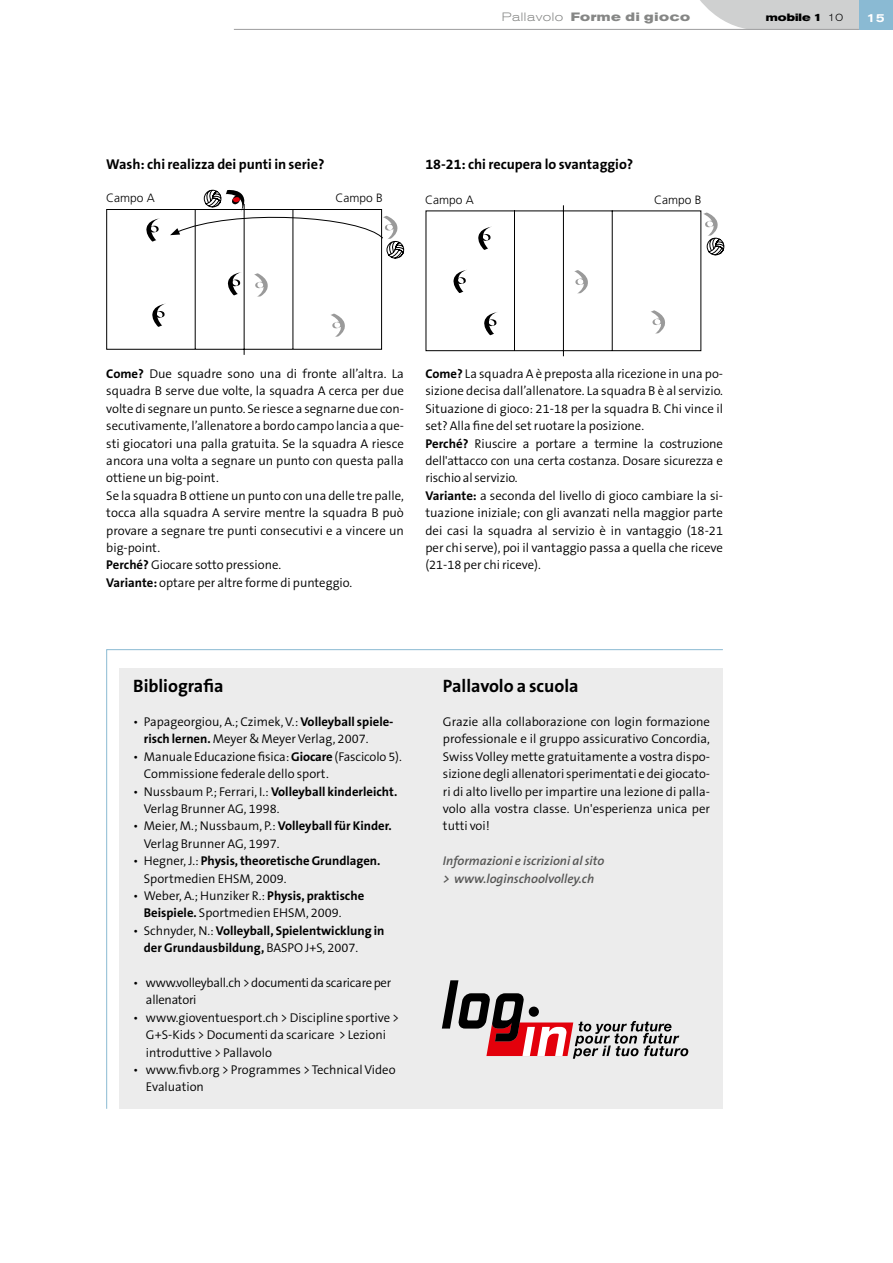
<style>
.page{position:relative;width:893px;height:1263px;background:#fff}
.page>*{position:absolute;margin:0;border:0;box-sizing:border-box;transform-origin:0 0}
.t1{font:700 18px "The Sans B7";color:#000}
.t2{font:700 14.25px "The Sans B7";color:#000}
.t3{font:300 12.75px/17.4px "The Sans B4";color:#000}
.t4{font:700 12.75px/17.4px "The Sans B7";color:#000}
.t5{font:italic 600 12.75px/17.4px "The Sans B6";color:#565655}
.t6{font:300 12.75px/17.4px "The Sans B4";letter-spacing:-.02em;color:#000}
.t7{font:300 12px "Frutiger LT";color:#000}
.t8{font:700 expanded 12px "Akzidenz Grotesk BE";letter-spacing:.05em;color:#868786}
.t9{font:500 expanded 12px "Akzidenz Grotesk BE";color:#fff}
.t10{font:700 expanded 10.5px "Akzidenz Grotesk BE";color:#000}
.s1{font-weight:300}
.s2{font-family:"The Sans B7";font-weight:700}
.s3{font-family:"The Sans B4";font-weight:300}
</style>
<div class="page">
<svg style="left:691px;top:0;width:168px;height:29px"></svg>
<div style="left:859px;top:0;width:34px;height:30px;background:#8abad3"></div>
<hr style="left:234px;top:29px;width:625px;height:1px;background:#9c9c9d">
<div style="left:106px;top:649px;width:617px;height:460px;background:#ececec"></div>
<svg style="left:425px;top:205px;width:300px;height:152px"></svg>
<svg style="left:106px;top:189px;width:298px;height:166px"></svg>
<svg style="left:442px;top:980px;width:246px;height:79px;background:#c3b0b1"></svg>
<p class="t2" style="left:106px;top:157px;width:220px">Wash: chi realizza dei punti in serie?</p>
<p class="t8" style="left:502px;top:10px;width:190px"><span class="s1">Pallavolo</span> Forme di gioco</p>
<p class="t10" style="left:766px;top:11px;width:79px">mobile 1 <span class="s1">10</span></p>
<p class="t9" style="left:867px;top:10px;width:19px">15</p>
<p class="t2" style="left:425px;top:157px;width:209px">18-21: chi recupera lo svantaggio?</p>
<p class="t7" style="left:106px;top:191px;width:50px">Campo A</p>
<p class="t7" style="left:335px;top:191px;width:49px">Campo B</p>
<p class="t7" style="left:425px;top:193px;width:50px">Campo A</p>
<p class="t7" style="left:654px;top:193px;width:49px">Campo B</p>
<p class="t3" style="left:106px;top:366px;width:299px"><span class="s2">Come?</span> Due squadre sono una di fronte all’altra. La squadra B serve due volte, la squadra A cerca per due volte di segnare un punto. Se riesce a segnarne due con&shy;secutivamente, l’allenatore a bordo campo lancia a que&shy;sti giocatori una palla gratuita. Se la squadra A riesce ancora una volta a segnare un punto con questa palla ottiene un big-point.<br>Se la squadra B ottiene un punto con una delle tre palle, tocca alla squadra A servire mentre la squadra B può provare a segnare tre punti consecutivi e a vincere un big-point.<br><span class="s2">Perché?</span> Giocare sotto pressione.<br><span class="s2">Variante:</span> optare per altre forme di punteggio.</p>
<p class="t3" style="left:425px;top:366px;width:299px"><span class="s2">Come?</span> La squadra A è preposta alla ricezione in una po&shy;sizione decisa dall’allenatore. La squadra B è al servizio.<br>Situazione di gioco: 21-18 per la squadra B. Chi vince il set? Alla fine del set ruotare la posizione.<br><span class="s2">Perché?</span> Riuscire a portare a termine la costruzione dell'attacco con una certa costanza. Dosare sicurezza e rischio al servizio.<br><span class="s2">Variante:</span> a seconda del livello di gioco cambiare la si&shy;tuazione iniziale; con gli avanzati nella maggior parte dei casi la squadra al servizio è in vantaggio (18-21 per chi serve), poi il vantaggio passa a quella che riceve (21-18 per chi riceve).</p>
<h1 class="t1" style="left:133px;top:676px;width:92px">Bibliografia</h1>
<p class="t3" style="left:144px;top:714px;width:251px;text-indent:-11px">• Papageorgiou, A.; Czimek, V.: <span class="s2">Volleyball spiele&shy;risch lernen.</span> Meyer &amp; Meyer Verlag, 2007.</p>
<p class="t3" style="left:144px;top:748px;width:259px;text-indent:-11px">• Manuale Educazione fisica: <span class="s2">Giocare</span> (Fascicolo 5).<br>Commissione federale dello sport.</p>
<p class="t3" style="left:144px;top:783px;width:255px;text-indent:-11px">• Nussbaum P.; Ferrari, I.: <span class="s2">Volleyball kinderleicht.<br></span>Verlag Brunner AG, 1998.</p>
<p class="t3" style="left:144px;top:818px;width:249px;text-indent:-11px">• Meier, M.; Nussbaum, P.: <span class="s2">Volleyball für Kinder.<br></span>Verlag Brunner AG, 1997.</p>
<p class="t4" style="left:133px;top:853px;width:249px"><span class="s3">• Hegner, J.:</span> Physis, theoretische Grundlagen.</p>
<p class="t3" style="left:144px;top:870px;width:144px">Sportmedien EHSM, 2009.</p>
<p class="t3" style="left:144px;top:888px;width:222px;text-indent:-11px">• Weber, A.; Hunziker R.: <span class="s2">Physis, praktische<br>Beispiele.</span> Sportmedien EHSM, 2009.</p>
<p class="t4" style="left:144px;top:922px;width:242px;text-indent:-11px"><span class="s3">• Schnyder, N.:</span> Volleyball, Spielentwicklung in der Grundausbildung, <span class="s3">BASPO J+S, 2007.</span></p>
<p class="t6" style="left:146px;top:975px;width:247px;text-indent:-13px">• www.volleyball.ch &gt; documenti da scaricare per allenatori</p>
<p class="t3" style="left:146px;top:1009px;width:255px;text-indent:-13px">• www.gioventuesport.ch &gt; Discipline sportive &gt;<br>G+S-Kids &gt; Documenti da scaricare &gt; Lezioni introduttive &gt; Pallavolo</p>
<p class="t3" style="left:146px;top:1062px;width:251px;text-indent:-13px">• www.fivb.org &gt; Programmes &gt; Technical Video<br>Evaluation</p>
<h1 class="t1" style="left:443px;top:676px;width:137px">Pallavolo a scuola</h1>
<p class="t3" style="left:443px;top:714px;width:269px;text-align:justify">Grazie alla collaborazione con login formazione professionale e il gruppo assicurativo Concordia, Swiss Volley mette gratuitamente a vostra dispo&shy;sizione degli allenatori sperimentati e dei giocato&shy;ri di alto livello per impartire una lezione di palla&shy;volo alla vostra classe. Un'esperienza unica per tutti voi!</p>
<p class="t5" style="left:443px;top:853px;width:163px">Informazioni e iscrizioni al sito &gt; www.loginschoolvolley.ch</p>
</div>
